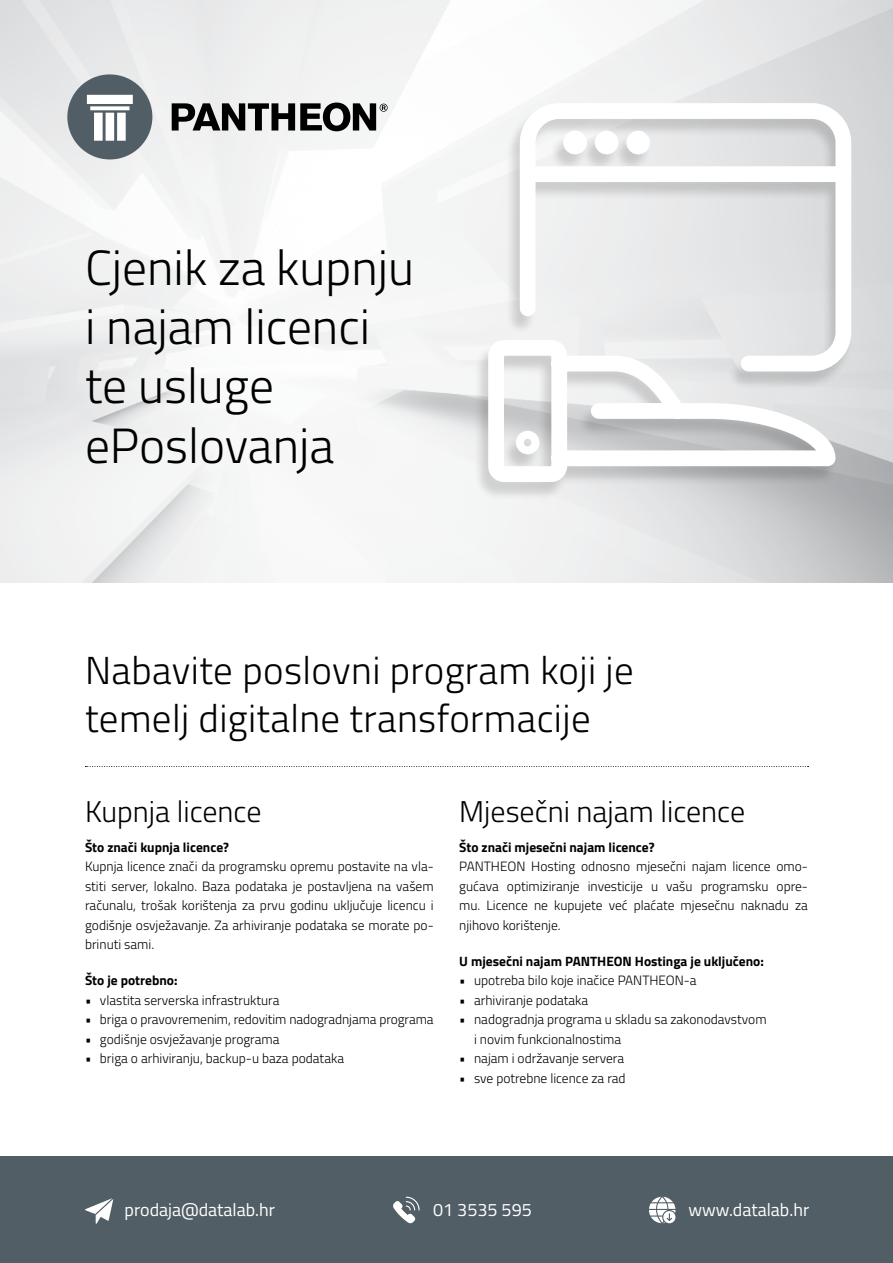
<style>
.page{position:relative;width:893px;height:1263px;background:#fff}
.page>*{position:absolute;margin:0;border:0;box-sizing:border-box;transform-origin:0 0}
.t1{font:300 49.5px/59.4px "Titillium";color:#000}
.t2{font:300 39px/48px "Titillium";letter-spacing:.01em;color:#000}
.t3{font:300 30px "Titillium";color:#000}
.t4{font:18px "Titillium";color:#fff}
.t5{font:300 13.5px/19.5px "Titillium";color:#000;text-align:justify}
.t6{font:700 13.5px "Titillium";color:#000}
</style>
<div class="page">
<div style="left:0;top:1157px;width:893px;height:106px;background:#525e66"></div>
<svg style="left:393px;top:1197px;width:27px;height:26px"></svg>
<svg style="left:649px;top:1197px;width:26px;height:26px"></svg>
<svg style="left:85px;top:1198px;width:28px;height:26px"></svg>
<svg style="left:67px;top:74px;width:85px;height:85px"></svg>
<svg style="left:172px;top:103px;width:216px;height:28px"></svg>
<svg style="left:85px;top:766px;width:723px;height:1px"></svg>
<div style="left:473px;top:106px;width:380px;height:395px;background:#000;opacity:.15"></div>
<svg style="left:480px;top:95px;width:379px;height:395px"></svg>
<h1 class="t1" style="left:85px;top:235px;width:331px">Cjenik za kupnju i najam licenci te usluge ePoslovanja</h1>
<h2 class="t2" style="left:85px;top:645px;width:550px">Nabavite poslovni program koji je temelj digitalne transformacije</h2>
<h3 class="t3" style="left:85px;top:789px;width:178px">Kupnja licence</h3>
<p class="t6" style="left:85px;top:837px;width:145px">Što znači kupnja licence?</p>
<p class="t5" style="left:85px;top:856px;width:350px">Kupnja licence znači da programsku opremu postavite na vla&shy;stiti server, lokalno. Baza podataka je postavljena na vašem računalu, trošak korištenja za prvu godinu uključuje licencu i godišnje osvježavanje. Za arhiviranje podataka se morate po&shy;brinuti sami.</p>
<p class="t6" style="left:85px;top:970px;width:94px">Što je potrebno:</p>
<p class="t5" style="left:85px;top:990px;width:196px">• vlastita serverska infrastruktura</p>
<p class="t5" style="left:85px;top:1009px;width:350px">• briga o pravovremenim, redovitim nadogradnjama programa</p>
<p class="t5" style="left:85px;top:1029px;width:196px">• godišnje osvježavanje programa</p>
<p class="t5" style="left:85px;top:1048px;width:261px">• briga o arhiviranju, backup-u baza podataka</p>
<h3 class="t3" style="left:459px;top:789px;width:287px">Mjesečni najam licence</h3>
<p class="t6" style="left:459px;top:837px;width:197px">Što znači mjesečni najam licence?</p>
<p class="t5" style="left:459px;top:856px;width:350px">PANTHEON Hosting odnosno mjesečni najam licence omo&shy;gućava optimiziranje investicije u vašu programsku opre&shy;mu. Licence ne kupujete već plaćate mjesečnu naknadu za njihovo korištenje.</p>
<p class="t6" style="left:459px;top:951px;width:306px">U mjesečni najam PANTHEON Hostinga je uključeno:</p>
<p class="t5" style="left:459px;top:970px;width:239px">• upotreba bilo koje inačice PANTHEON-a</p>
<p class="t5" style="left:459px;top:990px;width:130px">• arhiviranje podataka</p>
<p class="t5" style="left:474px;top:1009px;width:294px;text-indent:-15px">• nadogradnja programa u skladu sa zakonodavstvom i novim funkcionalnostima</p>
<p class="t5" style="left:459px;top:1048px;width:166px">• najam i održavanje servera</p>
<p class="t5" style="left:459px;top:1068px;width:168px">• sve potrebne licence za rad</p>
<h3 class="t4" style="left:125px;top:1197px;width:152px">prodaja@datalab.hr</h3>
<h3 class="t4" style="left:433px;top:1197px;width:100px">01 3535 595</h3>
<h3 class="t4" style="left:688px;top:1197px;width:122px">www.datalab.hr</h3>
</div>
